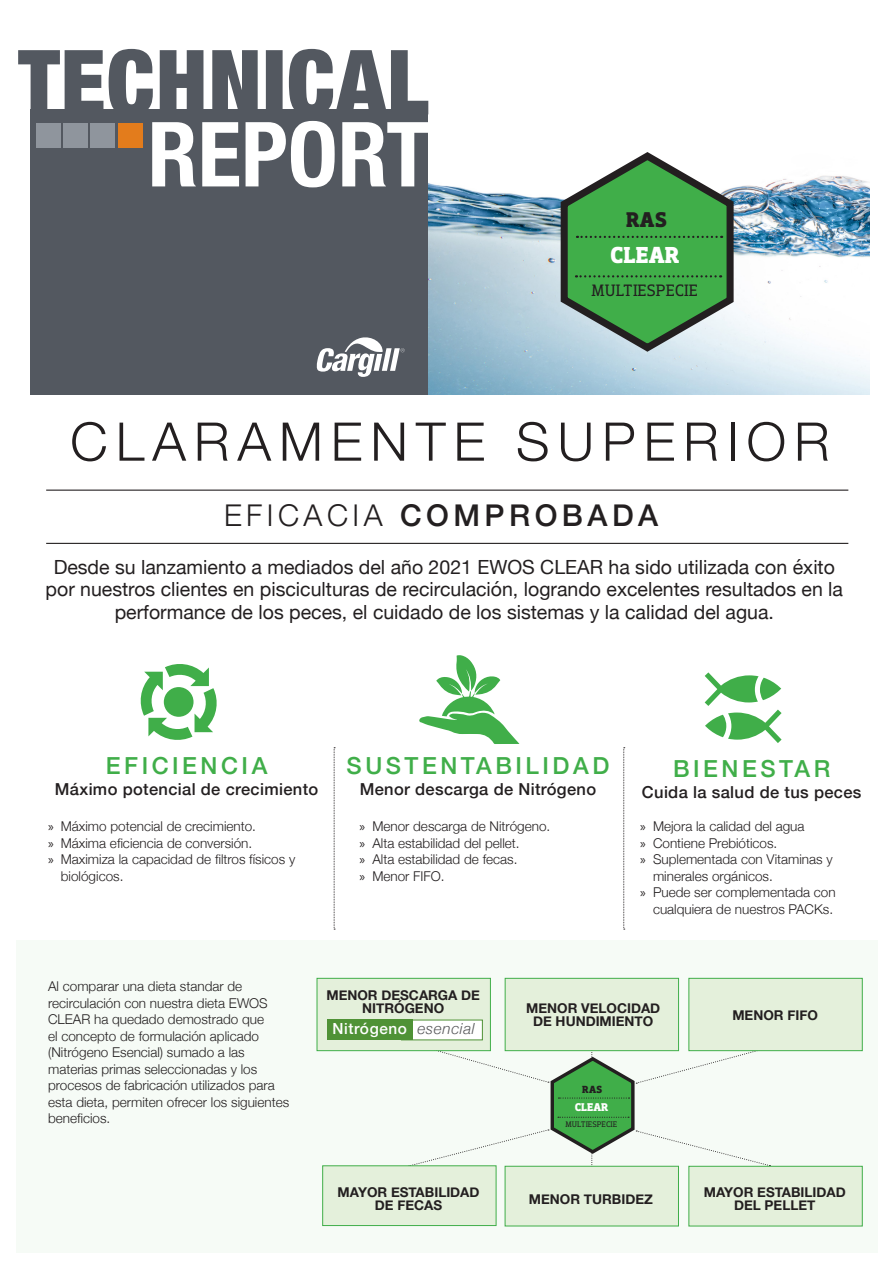
<style>
.page{position:relative;width:893px;height:1263px;background:#fff}
.page>*{position:absolute;margin:0;border:0;box-sizing:border-box;transform-origin:0 0}
.t1{font:300 53.25px "Helvetica Neue";letter-spacing:.15em;color:#231f20}
.t2{font:500 30px "Helvetica Neue";letter-spacing:.15em;color:#231f20}
.t3{font:500 23.55px "Helvetica Neue";letter-spacing:.15em;color:#40ae49}
.t4{font:700 23.55px "Dobra Slab";color:#fff}
.t5{font:700 21.6px "Dobra Slab";color:#231f20}
.t6{font:19.5px/22.5px "Helvetica Neue";color:#231f20;text-align:center}
.t7{font:16.8px "Dobra Slab";color:#231f20}
.t8{font:500 16.5px "Helvetica Neue";letter-spacing:.02em;color:#231f20}
.t9{font:500 15.3px "Helvetica Neue";letter-spacing:.04em;color:#fff}
.t10{font:300 13.5px/16.5px "Helvetica Neue";color:#231f20}
.t11{font:700 13.5px/13.5px "Helvetica Neue";color:#231f20;text-align:center}
.t12{font:700 11.4px "Dobra Slab";color:#fff}
.t13{font:700 10.5px "Dobra Slab";color:#231f20}
.t14{font:8.1px "Dobra Slab";color:#231f20}
.s1{font-weight:300}
.s2{font-family:"Myriad Pro";font-weight:400}
.s3{font-weight:300;font-style:italic;color:#57585a}
</style>
<div class="page">
<div style="left:16px;top:940px;width:861px;height:312px;background:#f6fbf6"></div>
<img style="left:428px;top:100px;width:442px;height:295px">
<div style="left:31px;top:109px;width:397px;height:286px;background:#535860"></div>
<svg style="left:152px;top:121px;width:276px;height:66px"></svg>
<svg style="left:18px;top:49px;width:410px;height:66px"></svg>
<div style="left:63px;top:124px;width:25px;height:24px;background:#8f959d"></div>
<div style="left:91px;top:124px;width:24px;height:24px;background:#8f959d"></div>
<div style="left:36px;top:124px;width:24px;height:24px;background:#8f959d"></div>
<div style="left:118px;top:124px;width:24px;height:24px;background:#e37c1c"></div>
<svg style="left:316px;top:337px;width:89px;height:40px"></svg>
<svg style="left:555px;top:146px;width:182px;height:211px"></svg>
<hr style="left:46px;top:490px;width:802px;height:1px;background:#231f20">
<hr style="left:46px;top:543px;width:802px;height:1px;background:#231f20">
<svg style="left:705px;top:672px;width:77px;height:71px"></svg>
<svg style="left:419px;top:655px;width:100px;height:89px"></svg>
<svg style="left:141px;top:664px;width:76px;height:76px"></svg>
<div style="left:164px;top:687px;width:30px;height:30px;background:#40ae49;border-radius:50%"></div>
<svg style="left:334px;top:747px;width:1px;height:183px"></svg>
<svg style="left:623px;top:747px;width:2px;height:183px"></svg>
<svg style="left:408px;top:1043px;width:362px;height:132px"></svg>
<div style="left:317px;top:978px;width:174px;height:73px;background:#e4f0db;border:1px solid #40ae49"></div>
<div style="left:689px;top:978px;width:173px;height:73px;background:#e4f0db;border:1px solid #40ae49"></div>
<div style="left:322px;top:1165px;width:174px;height:61px;background:#e4f0db;border:1px solid #40ae49"></div>
<div style="left:689px;top:1166px;width:173px;height:60px;background:#e4f0db;border:1px solid #40ae49"></div>
<div style="left:505px;top:1166px;width:174px;height:60px;background:#e4f0db;border:1px solid #40ae49"></div>
<div style="left:505px;top:978px;width:174px;height:73px;background:#e4f0db;border:1px solid #40ae49"></div>
<div style="left:401px;top:1020px;width:82px;height:20px;background:#fff"></div>
<div style="left:327px;top:1020px;width:85px;height:20px;background:#4f9236"></div>
<p class="t5" style="left:626px;top:207px;width:43px">RAS</p>
<p class="t4" style="left:610px;top:242px;width:71px">CLEAR</p>
<p class="t7" style="left:592px;top:280px;width:108px">MULTIESPECIE</p>
<p class="t1" style="left:70px;top:399px;width:761px">CLARAMENTE SUPERIOR</p>
<p class="t2" style="left:224px;top:492px;width:436px"><span class="s1">EFICACIA</span> COMPROBADA</p>
<p class="t6" style="left:46px;top:557px;width:799px">Desde su lanzamiento a mediados del año 2021 EWOS CLEAR ha sido utilizada con éxito por nuestros clientes en pisciculturas de recirculación, logrando excelentes resultados en la performance de los peces, el cuidado de los sistemas y la calidad del agua.</p>
<p class="t3" style="left:106px;top:747px;width:163px">EFICIENCIA</p>
<p class="t8" style="left:55px;top:776px;width:265px">Máximo potencial de crecimiento</p>
<p class="t10" style="left:48px;top:817px;width:209px"><span class="s2">»</span> Máximo potencial de crecimiento.</p>
<p class="t10" style="left:48px;top:834px;width:206px"><span class="s2">»</span> Máxima eficiencia de conversión.</p>
<p class="t10" style="left:61px;top:850px;width:236px;text-indent:-13px"><span class="s2">»</span> Maximiza la capacidad de filtros físicos y biológicos.</p>
<p class="t3" style="left:347px;top:747px;width:264px">SUSTENTABILIDAD</p>
<p class="t8" style="left:360px;top:776px;width:238px">Menor descarga de Nitrógeno</p>
<p class="t10" style="left:360px;top:817px;width:192px"><span class="s2">»</span> Menor descarga de Nitrógeno.</p>
<p class="t10" style="left:360px;top:834px;width:162px"><span class="s2">»</span> Alta estabilidad del pellet.</p>
<p class="t10" style="left:360px;top:850px;width:159px"><span class="s2">»</span> Alta estabilidad de fecas.</p>
<p class="t10" style="left:360px;top:867px;width:86px"><span class="s2">»</span> Menor FIFO.</p>
<p class="t3" style="left:673px;top:749px;width:159px">BIENESTAR</p>
<p class="t8" style="left:642px;top:779px;width:221px">Cuida la salud de tus peces</p>
<p class="t10" style="left:640px;top:817px;width:166px"><span class="s2">»</span> Mejora la calidad del agua</p>
<p class="t10" style="left:640px;top:834px;width:139px"><span class="s2">»</span> Contiene Prebióticos.</p>
<p class="t10" style="left:653px;top:850px;width:181px;text-indent:-13px"><span class="s2">»</span> Suplementada con Vitaminas y minerales orgánicos.</p>
<p class="t10" style="left:640px;top:883px;width:197px;text-align:right"><span class="s2">»</span> Puede ser complementada con cualquiera de nuestros PACKs.</p>
<p class="t10" style="left:48px;top:977px;width:243px">Al comparar una dieta standar de recirculación con nuestra dieta EWOS CLEAR ha quedado demostrado que<br>el concepto de formulación aplicado (Nitrógeno Esencial) sumado a las materias primas seleccionadas y los procesos de fabricación utilizados para esta dieta, permiten ofrecer los siguientes beneficios.</p>
<p class="t11" style="left:326px;top:988px;width:155px">MENOR DESCARGA DE<br>NITRÓGENO</p>
<p class="t9" style="left:333px;top:1017px;width:144px">Nitrógeno <span class="s3">esencial</span></p>
<p class="t11" style="left:526px;top:1001px;width:136px">MENOR VELOCIDAD<br>DE HUNDIMIENTO</p>
<p class="t13" style="left:582px;top:1084px;width:21px">RAS</p>
<p class="t14" style="left:566px;top:1119px;width:53px">MULTIESPECIE</p>
<p class="t12" style="left:575px;top:1100px;width:35px">CLEAR</p>
<p class="t11" style="left:732px;top:1008px;width:87px">MENOR FIFO</p>
<p class="t11" style="left:338px;top:1185px;width:143px">MAYOR ESTABILIDAD<br>DE FECAS</p>
<p class="t11" style="left:704px;top:1185px;width:143px">MAYOR ESTABILIDAD<br>DEL PELLET</p>
<p class="t11" style="left:529px;top:1192px;width:125px">MENOR TURBIDEZ</p>
</div>
